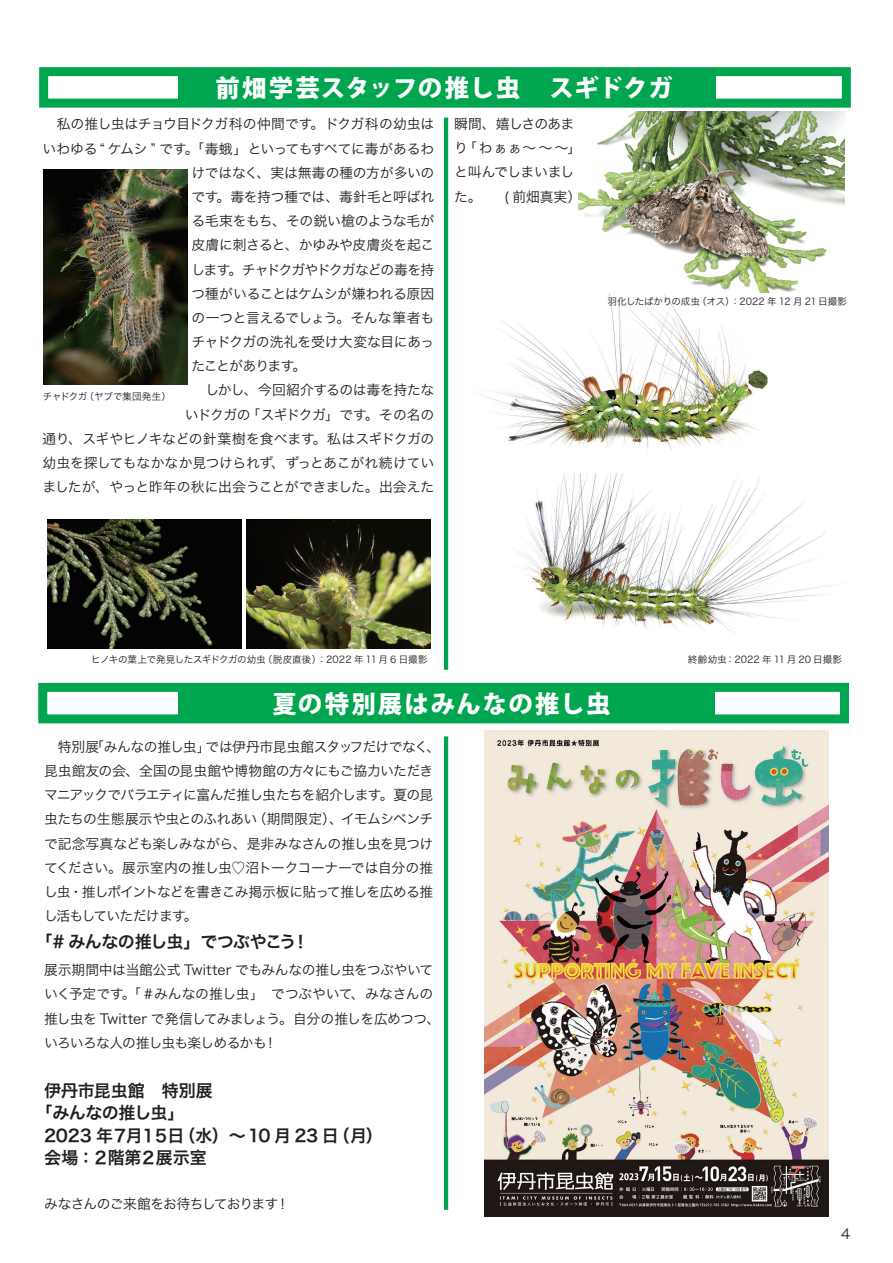
<style>
.page{position:relative;width:893px;height:1263px;background:#fff}
.page>*{position:absolute;margin:0;border:0;box-sizing:border-box;transform-origin:0 0}
.t1{font:800 24.45px "Koz Go Pr 6 N";letter-spacing:.025em;color:#fff}
.t2{font:800 24.45px "Koz Go Pr 6 N";letter-spacing:.08em;color:#fff}
.t3{font:16.95px "Hira Kaku Pro W6";letter-spacing:-.04em;color:#231f20}
.t4{font:16.95px "Hira Kaku Pro W6";letter-spacing:-.095em;color:#231f20}
.t5{font:16.95px "Hira Kaku Pro W6";letter-spacing:-.01em;color:#231f20}
.t6{font:13.8px/24.2px "Hira Kaku Pro W3";letter-spacing:-.03em;color:#231f20}
.t7{font:13.8px "Hira Kaku Pro W3";letter-spacing:-.05em;color:#231f20}
.t8{font:13.8px "Hira Kaku Pro W3";letter-spacing:-.01em;color:#231f20}
.t9{font:13.8px "Hira Kaku Pro W3";letter-spacing:-.075em;color:#231f20}
.t10{font:13.8px "Hira Kaku Pro W3";letter-spacing:-.085em;color:#231f20}
.t11{font:9.6px "Hira Kaku Pro W3";letter-spacing:-.015em;color:#231f20}
.t12{font:9.6px "Hira Kaku Pro W3";letter-spacing:.01em;color:#231f20}
</style>
<div class="page">
<div style="left:39px;top:67px;width:812px;height:41px;background:#fff;border:9px solid #00a54f"></div>
<div style="left:179px;top:72px;width:537px;height:33px;background:#00a54f"></div>
<img style="left:485px;top:730px;width:344px;height:486px">
<div style="left:38px;top:683px;width:811px;height:40px;background:#fff;border:9px solid #00a54f"></div>
<div style="left:178px;top:688px;width:536px;height:33px;background:#00a54f"></div>
<img style="left:48px;top:520px;width:193px;height:129px">
<img style="left:246px;top:520px;width:184px;height:129px">
<img style="left:514px;top:473px;width:323px;height:161px">
<img style="left:579px;top:112px;width:265px;height:181px">
<img style="left:480px;top:293px;width:288px;height:158px">
<img style="left:44px;top:169px;width:143px;height:216px">
<hr style="left:444px;top:118px;width:4px;height:552px;background:#00a54f">
<hr style="left:444px;top:736px;width:4px;height:474px;background:#00a54f">
<h1 class="t1" style="left:216px;top:74px;width:459px">前畑学芸スタッフの推し虫　スギドクガ</h1>
<p class="t8" style="left:43px;top:112px;width:393px">　私の推し虫はチョウ目ドクガ科の仲間です。ドクガ科の幼虫は</p>
<p class="t6" style="left:43px;top:135px;width:393px">いわゆる “ ケムシ ” です。「毒蛾」といってもすべてに毒があるわ</p>
<p class="t6" style="left:191px;top:160px;width:245px">けではなく、実は無毒の種の方が多いの</p>
<p class="t6" style="left:191px;top:184px;width:244px">です。毒を持つ種では、毒針毛と呼ばれ</p>
<p class="t6" style="left:191px;top:208px;width:244px">る毛束をもち、その鋭い槍のような毛が</p>
<p class="t6" style="left:191px;top:232px;width:244px">皮膚に刺さると、かゆみや皮膚炎を起こ</p>
<p class="t9" style="left:191px;top:257px;width:245px">します。チャドクガやドクガなどの毒を持</p>
<p class="t6" style="left:191px;top:280px;width:244px">つ種がいることはケムシが嫌われる原因</p>
<p class="t6" style="left:191px;top:305px;width:244px">の一つと言えるでしょう。そんな筆者も</p>
<p class="t6" style="left:191px;top:329px;width:244px">チャドクガの洗礼を受け大変な目にあっ</p>
<p class="t10" style="left:191px;top:354px;width:116px">たことがあります。</p>
<p class="t6" style="left:191px;top:377px;width:244px">　しかし、今回紹介するのは毒を持たな</p>
<p class="t7" style="left:185px;top:402px;width:251px">いドクガの「スギドクガ」です。その名の</p>
<p class="t6" style="left:43px;top:426px;width:393px">通り、スギやヒノキなどの針葉樹を食べます。私はスギドクガの</p>
<p class="t6" style="left:43px;top:450px;width:393px">幼虫を探してもなかなか見つけられず、ずっとあこがれ続けてい</p>
<p class="t6" style="left:43px;top:474px;width:393px">ましたが、やっと昨年の秋に出会うことができました。出会えた</p>
<p class="t11" style="left:43px;top:388px;width:130px">チャドクガ（ヤブで集団発生）</p>
<p class="t6" style="left:454px;top:111px;width:129px">瞬間、嬉しさのあまり「わぁぁ～～～」と叫んでしまいました。</p>
<p class="t6" style="left:504px;top:183px;width:79px">( 前畑真実）</p>
<p class="t11" style="left:607px;top:293px;width:241px">羽化したばかりの成虫（オス）：2022 年 12 月 21 日撮影</p>
<p class="t11" style="left:91px;top:651px;width:338px">ヒノキの葉上で発見したスギドクガの幼虫（脱皮直後）：2022 年 11 月 6 日撮影</p>
<p class="t12" style="left:688px;top:651px;width:156px">終齢幼虫：2022 年 11月 20 日撮影</p>
<h1 class="t2" style="left:273px;top:690px;width:340px">夏の特別展はみんなの推し虫</h1>
<p class="t6" style="left:44px;top:734px;width:398px">　特別展「みんなの推し虫」では伊丹市昆虫館スタッフだけでなく、昆虫館友の会、全国の昆虫館や博物館の方々にもご協力いただきマニアックでバラエティに富んだ推し虫たちを紹介します。夏の昆虫たちの生態展示や虫とのふれあい（期間限定）、イモムシベンチで記念写真なども楽しみながら、是非みなさんの推し虫を見つけてください。展示室内の推し虫♡沼トークコーナーでは自分の推し虫・推しポイントなどを書きこみ掲示板に貼って推しを広める推し活もしていただけます。</p>
<p class="t3" style="left:36px;top:926px;width:275px">「# みんなの推し虫」でつぶやこう！</p>
<p class="t6" style="left:44px;top:957px;width:398px">展示期間中は当館公式 Twitter でもみんなの推し虫をつぶやいていく予定です。「＃みんなの推し虫」　でつぶやいて、みなさんの推し虫を Twitter で発信してみましょう。自分の推しを広めつつ、いろいろな人の推し虫も楽しめるかも！</p>
<p class="t5" style="left:44px;top:1075px;width:170px">伊丹市昆虫館　特別展</p>
<p class="t3" style="left:36px;top:1097px;width:150px">「みんなの推し虫」</p>
<p class="t4" style="left:44px;top:1120px;width:340px">2023 年７月１５日（水）〜 10 月 23 日（月）</p>
<p class="t5" style="left:44px;top:1142px;width:164px">会場：２階第２展示室</p>
<p class="t7" style="left:44px;top:1192px;width:247px">みなさんのご来館をお待ちしております！</p>
<p class="t6" style="left:841px;top:1221px;width:11px">4</p>
</div>
